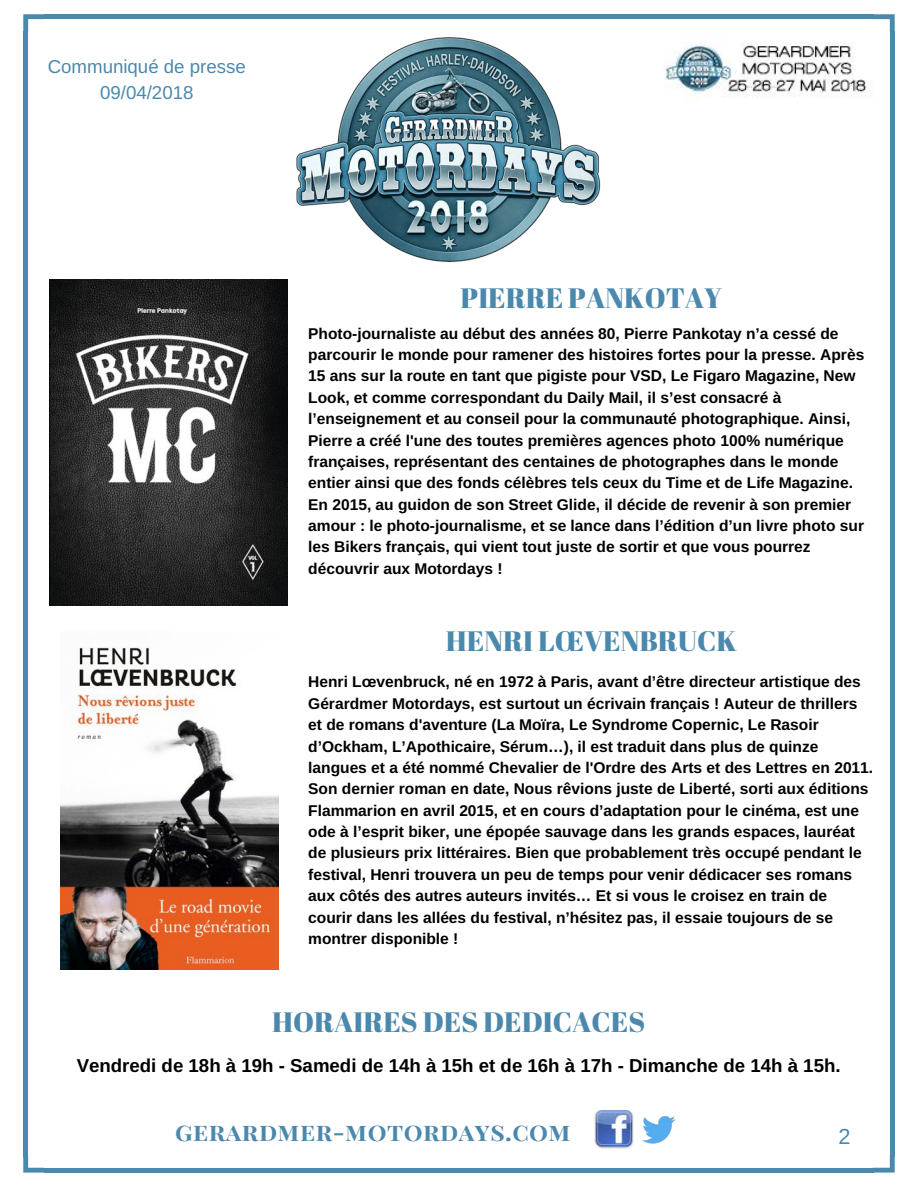
<style>
.page{position:relative;width:918px;height:1188px;background:#fff}
.page>*{position:absolute;margin:0;border:0;box-sizing:border-box;transform-origin:0 0}
.t1{font:28.05px "Abril Fatface";color:#4b88ad}
.t2{font:700 24.9px "Playfair Display SC";letter-spacing:.02em;color:#4b88ad}
.t3{font:21.75px "Arimo";color:#4b88ad}
.t4{font:700 18.75px "Arimo";color:#000}
.t5{font:18.75px/25.8px "Arimo";color:#4b88ad;text-align:center}
.t6{font:700 15.6px/21.3px "Arimo";color:#000}
.s1{font-family:"Liberation Sans"}
</style>
<div class="page">
<svg style="left:23px;top:14px;width:21px;height:18px"></svg>
<div style="left:23px;top:31px;width:5px;height:1126px;background:#4b88ad"></div>
<svg style="left:23px;top:1156px;width:21px;height:17px"></svg>
<div style="left:44px;top:1168px;width:829px;height:5px;background:#4b88ad"></div>
<svg style="left:873px;top:1156px;width:22px;height:17px"></svg>
<div style="left:890px;top:31px;width:5px;height:1126px;background:#4b88ad"></div>
<div style="left:44px;top:14px;width:829px;height:5px;background:#4b88ad"></div>
<svg style="left:873px;top:14px;width:22px;height:18px"></svg>
<img style="left:594px;top:1110px;width:39px;height:39px">
<img style="left:642px;top:1116px;width:33px;height:28px">
<img style="left:664px;top:43px;width:203px;height:55px">
<img style="left:296px;top:37px;width:305px;height:226px">
<img style="left:50px;top:279px;width:238px;height:326px">
<img style="left:61px;top:647px;width:218px;height:323px">
<p class="t5" style="left:48px;top:54px;width:200px">Communiqué de presse<br>09/04/2018</p>
<h1 class="t1" style="left:461px;top:279px;width:263px">PIERRE PANKOTAY</h1>
<p class="t6" style="left:308px;top:323px;width:558px">Photo-journaliste au début des années 80, Pierre Pankotay n’a cessé de parcourir le monde pour ramener des histoires fortes pour la presse. Après 15 ans sur la route en tant que pigiste pour VSD, Le Figaro Magazine, New Look, et comme correspondant du Daily Mail, il s’est consacré à l’enseignement et au conseil pour la communauté photographique. Ainsi, Pierre a créé l'une des toutes premières agences photo 100% numérique françaises, représentant des centaines de photographes dans le monde entier ainsi que des fonds célèbres tels ceux du Time et de Life Magazine.<br>En 2015, au guidon de son Street Glide, il décide de revenir à son premier amour : le photo-journalisme, et se lance dans l’édition d’un livre photo sur les Bikers français, qui vient tout juste de sortir et que vous pourrez découvrir aux Motordays !</p>
<h1 class="t1" style="left:446px;top:622px;width:293px">HENRI LŒVENBRUCK</h1>
<p class="t6" style="left:308px;top:671px;width:567px">Henri Lœvenbruck, né en 1972 à Paris, avant d’être directeur artistique des Gérardmer Motordays, est surtout un écrivain français ! Auteur de thrillers et de romans d'aventure (La Moïra, Le Syndrome Copernic, Le Rasoir d’Ockham, L’Apothicaire, Sérum<span class="s1">…</span>), il est traduit dans plus de quinze langues et a été nommé Chevalier de l'Ordre des Arts et des Lettres en 2011.<br>Son dernier roman en date, Nous rêvions juste de Liberté, sorti aux éditions Flammarion en avril 2015, et en cours d’adaptation pour le cinéma, est une ode à l’esprit biker, une épopée sauvage dans les grands espaces, lauréat de plusieurs prix littéraires. Bien que probablement très occupé pendant le festival, Henri trouvera un peu de temps pour venir dédicacer ses romans aux côtés des autres auteurs invités<span class="s1">…</span> Et si vous le croisez en train de courir dans les allées du festival, n’hésitez pas, il essaie toujours de se montrer disponible !</p>
<h1 class="t1" style="left:272px;top:1002px;width:375px">HORAIRES DES DEDICACES</h1>
<p class="t4" style="left:77px;top:1055px;width:765px">Vendredi de 18h à 19h - Samedi de 14h à 15h et de 16h à 17h - Dimanche de 14h à 15h.</p>
<h2 class="t2" style="left:175px;top:1114px;width:397px">GERARDMER-MOTORDAYS.COM</h2>
<h3 class="t3" style="left:839px;top:1124px;width:14px">2</h3>
</div>
